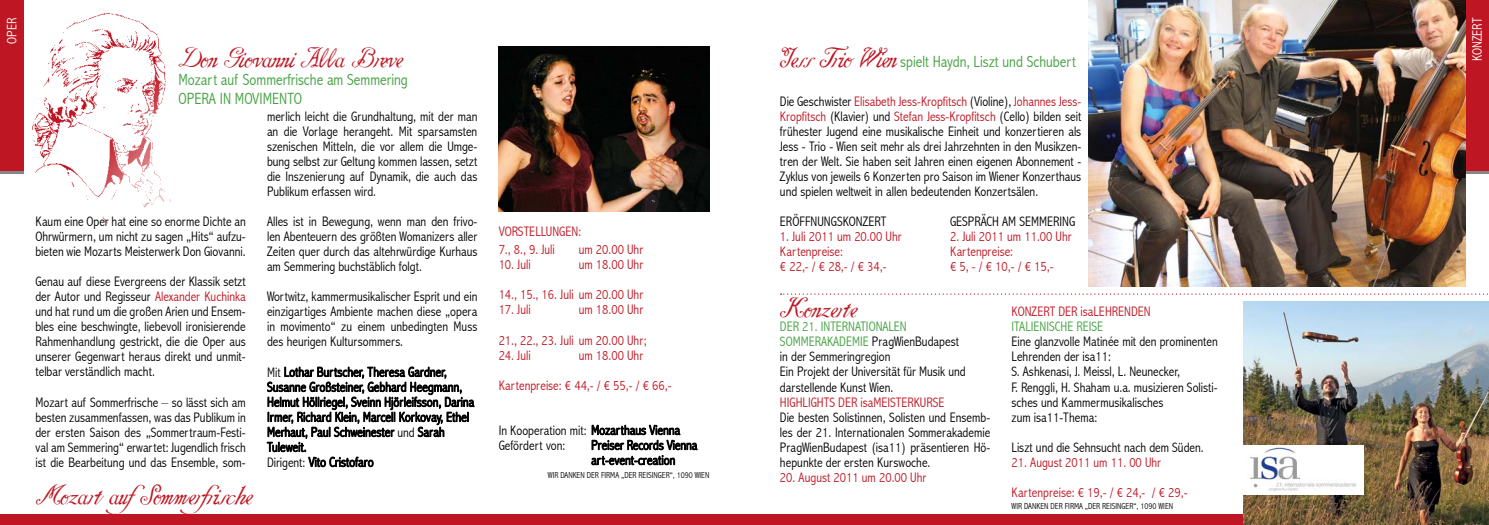
<style>
.page{position:relative;width:1489px;height:525px;background:#fff}
.page>*{position:absolute;margin:0;border:0;box-sizing:border-box;transform-origin:0 0}
.t1{font:30px "Daresiel Demo";letter-spacing:-.015em;color:#be1622}
.t2{font:300 condensed 16.25px/18.5px "Abadi";color:#42a03f}
.t3{font:300 condensed 13.75px/15px "Abadi";color:#000;text-align:justify}
.t4{font:300 condensed 13.75px/30px "Abadi";color:#be1622;text-align:right}
.t5{font:300 condensed 13.75px/15px "Abadi";color:#42a03f}
.t6{font:300 condensed 13.75px "Abadi";color:#fff}
.t7{font:300 condensed 8.75px "Abadi";color:#000}
.s1{font-family:"Daresiel Demo";font-weight:400;font-stretch:normal;font-size:30px;color:#be1622}
.s2{color:#be1622}
</style>
<div class="page">
<div style="left:744px;top:514px;width:637px;height:10px;background:#be1622"></div>
<div style="left:0;top:514px;width:744px;height:10px;background:#be1622"></div>
<img style="left:32px;top:13px;width:139px;height:210px">
<img style="left:498px;top:46px;width:211px;height:165px">
<svg style="left:267px;top:366px;width:207px;height:100px"></svg>
<svg style="left:592px;top:425px;width:88px;height:9px"></svg>
<svg style="left:592px;top:440px;width:105px;height:9px"></svg>
<svg style="left:591px;top:455px;width:83px;height:9px"></svg>
<svg style="left:0;top:170px;width:24px;height:4px"></svg>
<div style="left:0;top:0;width:24px;height:170px;background:#be1622"></div>
<svg style="left:1464px;top:170px;width:24px;height:4px"></svg>
<div style="left:1464px;top:0;width:24px;height:170px;background:#be1622"></div>
<svg style="left:780px;top:293px;width:708px;height:1px"></svg>
<img style="left:1243px;top:301px;width:245px;height:223px">
<img style="left:1243px;top:445px;width:120px;height:49px">
<img style="left:1088px;top:0;width:376px;height:286px">
<p class="t6" style="left:4px;top:43px;width:27px;rotate:-90deg">OPER</p>
<p class="t6" style="left:1469px;top:61px;width:45px;rotate:-90deg">KONZERT</p>
<p class="t2" style="left:780px;top:52px;width:298px"><span class="s1">Jess Trio Wien</span> spielt Haydn, Liszt und Schubert</p>
<h1 class="t1" style="left:178px;top:43px;width:225px">Don Giovanni Alla Breve</h1>
<p class="t2" style="left:178px;top:70px;width:231px">Mozart auf Sommerfrische am Semmering<br>Opera</p>
<p class="t2" style="left:220px;top:89px;width:24px">in movimento</p>
<p class="t3" style="left:267px;top:109px;width:212px">merlich leicht die Grundhaltung, mit der man an die Vorlage herangeht. Mit sparsamsten szenischen Mitteln, die vor allem die Umge&shy;bung selbst zur Geltung kommen lassen, setzt die Inszenierung auf Dynamik, die auch das Publikum erfassen wird.</p>
<p class="t3" style="left:267px;top:214px;width:212px">Alles ist in Bewegung, wenn man den frivo&shy;len Abenteuern des größten Womanizers aller Zeiten quer durch das altehrwürdige Kurhaus am Semmering buchstäblich folgt.</p>
<p class="t3" style="left:267px;top:289px;width:212px">Wortwitz, kammermusikalischer Esprit und ein einzigartiges Ambiente machen diese „opera in movimento“ zu einem unbedingten Muss des heurigen Kultursommers.</p>
<p class="t3" style="left:267px;top:364px;width:209px;text-align:left">Mit Lothar Burtscher, Theresa Gardner, Susanne Großsteiner, Gebhard Heegmann, Helmut Höllriegel, Sveinn Hjörleifsson, Darina Irmer, Richard Klein, Marcell Korkovay, Ethel Merhaut, Paul Schweinester und Sarah Tuleweit.<br>Dirigent: Vito Cristofaro</p>
<p class="t3" style="left:780px;top:94px;width:303px">Die Geschwister <span class="s2">Elisabeth Jess-Kropfitsch</span> (Violine), <span class="s2">Johannes Jess-Kropfitsch</span> (Klavier) und <span class="s2">Stefan Jess-Kropfitsch</span> (Cello) bilden seit frühester Jugend eine musikalische Einheit und konzertieren als Jess - Trio - Wien seit mehr als drei Jahrzehnten in den Musikzen&shy;tren der Welt. Sie haben seit Jahren einen eigenen Abonnement - Zyklus von jeweils 6 Konzerten pro Saison im Wiener Konzerthaus und spielen weltweit in allen bedeutenden Konzertsälen.</p>
<p class="t3" style="left:780px;top:214px;width:14px">Eröffnungskon</p>
<p class="t3" style="left:862px;top:214px;width:11px">zert</p>
<p class="t3" style="left:950px;top:214px;width:13px">Gespr</p>
<p class="t3" style="left:980px;top:214px;width:52px">äch am Semmering</p>
<p class="t4" style="left:780px;top:221px;width:123px">1. Juli 2011 um 20.00 Uhr</p>
<p class="t4" style="left:950px;top:221px;width:123px">2. Juli 2011 um 11.00 Uhr</p>
<p class="t4" style="left:780px;top:236px;width:65px">Kartenpreise:</p>
<p class="t4" style="left:950px;top:236px;width:65px">Kartenpreise:</p>
<p class="t4" style="left:780px;top:251px;width:108px">€ 22,- / € 28,- / € 34,-</p>
<p class="t4" style="left:950px;top:251px;width:105px">€ 5, - / € 10,- / € 15,-</p>
<p class="t3" style="left:35px;top:214px;width:212px">Kaum eine Oper hat eine so enorme Dichte an Ohrwürmern, um nicht zu sagen „Hits“ aufzu&shy;bieten wie Mozarts Meisterwerk Don Giovanni.</p>
<p class="t3" style="left:35px;top:274px;width:212px">Genau auf diese Evergreens der Klassik setzt der Autor und Regisseur <span class="s2">Alexander Kuchinka </span>und hat rund um die großen Arien und Ensem&shy;bles eine beschwingte, liebevoll ironisierende Rahmenhandlung gestrickt, die die Oper aus unserer Gegenwart heraus direkt und unmit&shy;telbar verständlich macht.</p>
<p class="t3" style="left:35px;top:394px;width:212px">Mozart auf Sommerfrische – so lässt sich am besten zusammenfassen, was das Publikum in der ersten Saison des „Sommertraum-Festi&shy;val am Semmering“ erwartet: Jugendlich frisch ist die Bearbeitung und das Ensemble, som-</p>
<p class="t4" style="left:498px;top:216px;width:13px">Vorstellungen</p>
<p class="t4" style="left:578px;top:216px;width:4px">:</p>
<p class="t4" style="left:498px;top:235px;width:58px">7., 8., 9. Juli</p>
<p class="t4" style="left:578px;top:235px;width:66px">um 20.00 Uhr</p>
<p class="t4" style="left:498px;top:250px;width:33px">10. Juli</p>
<p class="t4" style="left:498px;top:250px;width:146px">um 18.00 Uhr<br>14., 15., 16. Juli um 20.00 Uhr</p>
<p class="t4" style="left:498px;top:295px;width:33px">17. Juli</p>
<h1 class="t1" style="left:780px;top:292px;width:78px">Konzerte</h1>
<p class="t4" style="left:498px;top:295px;width:149px">um 18.00 Uhr<br>21., 22., 23. Juli um 20.00 Uhr;</p>
<p class="t4" style="left:498px;top:340px;width:33px">24. Juli</p>
<p class="t4" style="left:1011px;top:296px;width:95px">Konzert der isaLehrenden</p>
<p class="t5" style="left:1011px;top:319px;width:10px">Italienische</p>
<p class="t5" style="left:1076px;top:319px;width:13px">Reise</p>
<p class="t3" style="left:1011px;top:334px;width:208px;text-align:left">Eine glanzvolle Matinée mit den prominenten Lehrenden der isa11:<br>S. Ashkenasi, J. Meissl, L. Neunecker,<br>F. Renggli, H. Shaham u.a. musizieren Solisti&shy;sches und Kammermusikalisches<br>zum isa11-Thema:</p>
<p class="t3" style="left:1011px;top:439px;width:194px">Liszt und die Sehnsucht nach dem Süden.</p>
<p class="t4" style="left:1011px;top:446px;width:177px;text-align:left">21. August 2011 um 11. 00 Uhr<br>Kartenpreise: € 19,- / € 24,- / € 29,-</p>
<p class="t5" style="left:780px;top:319px;width:51px">der 21. Internationalen<br>Sommerakademie</p>
<p class="t3" style="left:780px;top:334px;width:187px;text-align:left;text-indent:92px">PragWienBudapest in der Semmeringregion<br>Ein Projekt der Universität für Musik und darstellende Kunst Wien.</p>
<p class="t4" style="left:780px;top:386px;width:14px">Highlights</p>
<p class="t4" style="left:838px;top:386px;width:50px">der isaMeisterkurse</p>
<p class="t3" style="left:780px;top:409px;width:212px">Die besten Solistinnen, Solisten und Ensemb&shy;les der 21. Internationalen Sommerakademie PragWienBudapest (isa11) präsentieren Hö&shy;hepunkte der ersten Kurswoche.</p>
<p class="t4" style="left:780px;top:461px;width:148px">20. August 2011 um 20.00 Uhr</p>
<p class="t4" style="left:498px;top:340px;width:174px;text-align:left;text-indent:80px">um 18.00 Uhr<br>Kartenpreise: € 44,- / € 55,- / € 66,-</p>
<p class="t3" style="left:498px;top:422px;width:183px">In Kooperation mit: Mozarthaus Vienna<br>Gefördert von:</p>
<p class="t3" style="left:591px;top:437px;width:107px">Preiser Records Vienna art-event-creation</p>
<p class="t7" style="left:548px;top:469px;width:18px">Wir danken</p>
<p class="t7" style="left:587px;top:469px;width:23px">der Firma</p>
<p class="t7" style="left:621px;top:469px;width:26px">„Der Reisinger</p>
<p class="t7" style="left:669px;top:469px;width:34px">“, 1090 Wien</p>
<h1 class="t1" style="left:35px;top:479px;width:218px">Mozart aufSommerfrische</h1>
<p class="t7" style="left:1011px;top:500px;width:18px">Wir danken</p>
<p class="t7" style="left:1050px;top:500px;width:23px">der Firma</p>
<p class="t7" style="left:1084px;top:500px;width:26px">„Der Reisinger</p>
<p class="t7" style="left:1133px;top:500px;width:34px">“, 1090 Wien</p>
</div>
